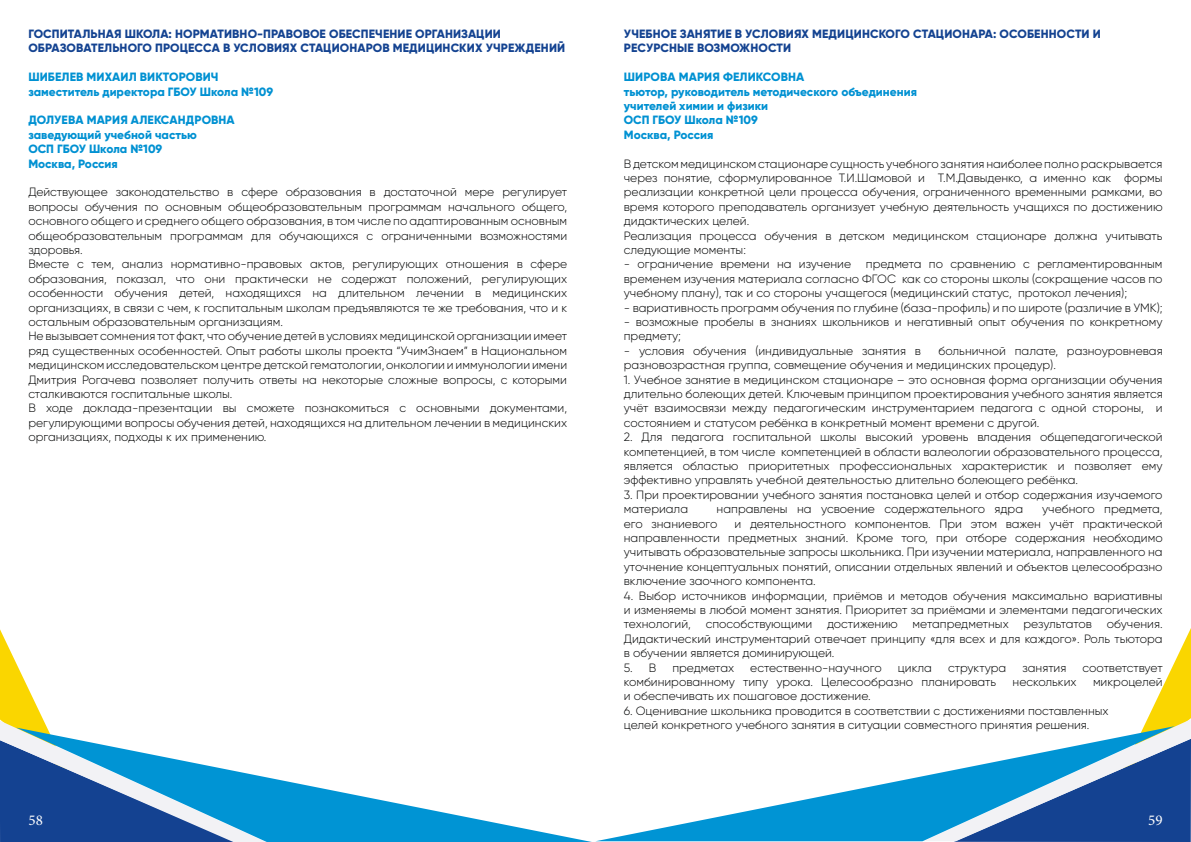
<style>
.page{position:relative;width:1191px;height:842px;background:#fff}
.page>*{position:absolute;margin:0;border:0;box-sizing:border-box;transform-origin:0 0}
.t1{font:15px "Minion Pro";color:#fff}
.t2{font:300 12px/14.4px "Gilroy";color:#010202}
.t3{font:800 12px/14.4px "Gilroy";color:#0091d2}
.t4{font:800 12px/14.4px "Gilroy";letter-spacing:.01em;color:#144391}
</style>
<div class="page">
<svg style="left:0;top:629px;width:47px;height:213px"></svg>
<svg style="left:16px;top:727px;width:576px;height:115px"></svg>
<svg style="left:954px;top:628px;width:237px;height:214px"></svg>
<svg style="left:597px;top:726px;width:577px;height:115px"></svg>
<p class="t4" style="left:28px;top:26px;width:538px">ГОСПИТАЛЬНАЯ ШКОЛА: НОРМАТИВНО-ПРАВОВОЕ ОБЕСПЕЧЕНИЕ ОРГАНИЗАЦИИ<br>ОБРАЗОВАТЕЛЬНОГО ПРОЦЕССА В УСЛОВИЯХ СТАЦИОНАРОВ МЕДИЦИНСКИХ УЧРЕЖДЕНИЙ</p>
<p class="t3" style="left:28px;top:70px;width:246px">ШИБЕЛЕВ МИХАИЛ ВИКТОРОВИЧ заместитель директора ГБОУ Школа №109</p>
<p class="t3" style="left:28px;top:113px;width:208px">ДОЛУЕВА МАРИЯ АЛЕКСАНДРОВНА заведующий учебной частью<br>ОСП ГБОУ Школа №109<br>Москва, Россия</p>
<p class="t2" style="left:28px;top:185px;width:540px">Действующее законодательство в сфере образования в достаточной мере регулирует вопросы обучения по основным общеобразовательным программам начального общего, основного общего и среднего общего образования, в том числе по адаптированным основным общеобразовательным программам для обучающихся с ограниченными возможностями здоровья.<br>Вместе с тем, анализ нормативно-правовых актов, регулирующих отношения в сфере образования, показал, что они практически не содержат положений, регулирующих особенности обучения детей, находящихся на длительном лечении в медицинских организациях, в связи с чем, к госпитальным школам предъявляются те же требования, что и к остальным образовательным организациям.<br>Не вызывает сомнения тот факт, что обучение детей в условиях медицинской организации имеет ряд существенных особенностей. Опыт работы школы проекта “УчимЗнаем” в Национальном медицинском исследовательском центре детской гематологии, онкологии и иммунологии имени Дмитрия Рогачева позволяет получить ответы на некоторые сложные вопросы, с которыми сталкиваются госпитальные школы.<br>В ходе доклада-презентации вы сможете познакомиться с основными документами, регулирующими вопросы обучения детей, находящихся на длительном лечении в медицинских организациях, подходы к их применению.</p>
<p class="t4" style="left:624px;top:26px;width:478px">УЧЕБНОЕ ЗАНЯТИЕ В УСЛОВИЯХ МЕДИЦИНСКОГО СТАЦИОНАРА: ОСОБЕННОСТИ И<br>РЕСУРСНЫЕ ВОЗМОЖНОСТИ</p>
<p class="t3" style="left:624px;top:70px;width:295px">ШИРОВА МАРИЯ ФЕЛИКСОВНА<br>тьютор, руководитель методического объединения учителей химии и физики<br>ОСП ГБОУ Школа №109<br>Москва, Россия</p>
<p class="t2" style="left:624px;top:156px;width:540px">В детском медицинском стационаре сущность учебного занятия наиболее полно раскрывается через понятие, сформулированное Т.И.Шамовой и Т.М.Давыденко, а именно как формы реализации конкретной цели процесса обучения, ограниченного временными рамками, во время которого преподаватель организует учебную деятельность учащихся по достижению дидактических целей.<br>Реализация процесса обучения в детском медицинском стационаре должна учитывать следующие моменты:</p>
<p class="t2" style="left:624px;top:257px;width:540px;text-align:justify">- ограничение времени на изучение предмета по сравнению с регламентированным временем изучения материала согласно ФГОС как со стороны школы (сокращение часов по учебному плану), так и со стороны учащегося (медицинский статус, протокол лечения);</p>
<p class="t2" style="left:624px;top:300px;width:540px">- вариативность программ обучения по глубине (база-профиль) и по широте (различие в УМК);</p>
<p class="t2" style="left:624px;top:314px;width:540px">- возможные пробелы в знаниях школьников и негативный опыт обучения по конкретному предмету;</p>
<p class="t2" style="left:624px;top:343px;width:299px">- условия обучения (индивидуальные занятия в</p>
<p class="t2" style="left:624px;top:343px;width:540px;text-indent:315px">больничной палате, разноуровневая разновозрастная группа, совмещение обучения и медицинских процедур).</p>
<p class="t2" style="left:624px;top:372px;width:540px;text-align:justify">1. Учебное занятие в медицинском стационаре – это основная форма организации обучения длительно болеющих детей. Ключевым принципом проектирования учебного занятия является учёт взаимосвязи между педагогическим инструментарием педагога с одной стороны, и состоянием и статусом ребёнка в конкретный момент времени с другой.</p>
<p class="t2" style="left:624px;top:430px;width:540px;text-align:justify">2. Для педагога госпитальной школы высокий уровень владения общепедагогической компетенцией, в том числе компетенцией в области валеологии образовательного процесса, является областью приоритетных профессиональных характеристик и позволяет ему эффективно управлять учебной деятельностью длительно болеющего ребёнка.</p>
<p class="t2" style="left:624px;top:487px;width:540px">3. При проектировании учебного занятия постановка целей и отбор содержания изучаемого материала</p>
<p class="t2" style="left:716px;top:502px;width:308px">направлены на усвоение содержательного ядра</p>
<p class="t2" style="left:1042px;top:502px;width:122px">учебного предмета,</p>
<p class="t2" style="left:624px;top:516px;width:540px;text-align:justify;text-indent:111px">и деятельностного компонентов. При этом важен учёт практической направленности предметных знаний. Кроме того, при отборе содержания необходимо учитывать образовательные запросы школьника. При изучении материала, направленного на уточнение концептуальных понятий, описании отдельных явлений и объектов целесообразно включение заочного компонента.</p>
<p class="t2" style="left:624px;top:588px;width:540px;text-align:justify">4. Выбор источников информации, приёмов и методов обучения максимально вариативны и изменяемы в любой момент занятия. Приоритет за приёмами и элементами педагогических технологий, способствующими достижению метапредметных результатов обучения.<br>Дидактический инструментарий отвечает принципу «для всех и для каждого». Роль тьютора в обучении является доминирующей.</p>
<p class="t2" style="left:624px;top:660px;width:34px">5. В</p>
<p class="t2" style="left:672px;top:660px;width:63px">предметах</p>
<p class="t2" style="left:750px;top:660px;width:133px">естественно-научного</p>
<p class="t2" style="left:897px;top:660px;width:36px">цикла</p>
<p class="t2" style="left:948px;top:660px;width:60px">структура</p>
<p class="t2" style="left:1022px;top:660px;width:45px">занятия</p>
<p class="t2" style="left:1082px;top:660px;width:82px">соответствует</p>
<p class="t2" style="left:624px;top:674px;width:374px">комбинированному типу урока. Целесообразно планировать</p>
<p class="t2" style="left:1012px;top:674px;width:65px">нескольких</p>
<p class="t2" style="left:1093px;top:674px;width:71px">микроцелей</p>
<p class="t2" style="left:624px;top:689px;width:248px">и обеспечивать их пошаговое достижение.</p>
<p class="t2" style="left:624px;top:703px;width:486px">6. Оценивание школьника проводится в соответствии с достижениями поставленных целей конкретного учебного занятия в ситуации совместного принятия решения.</p>
<p class="t2" style="left:624px;top:516px;width:95px">его знаниевого</p>
<p class="t1" style="left:28px;top:810px;width:16px">58</p>
<p class="t1" style="left:1148px;top:810px;width:16px">59</p>
</div>
